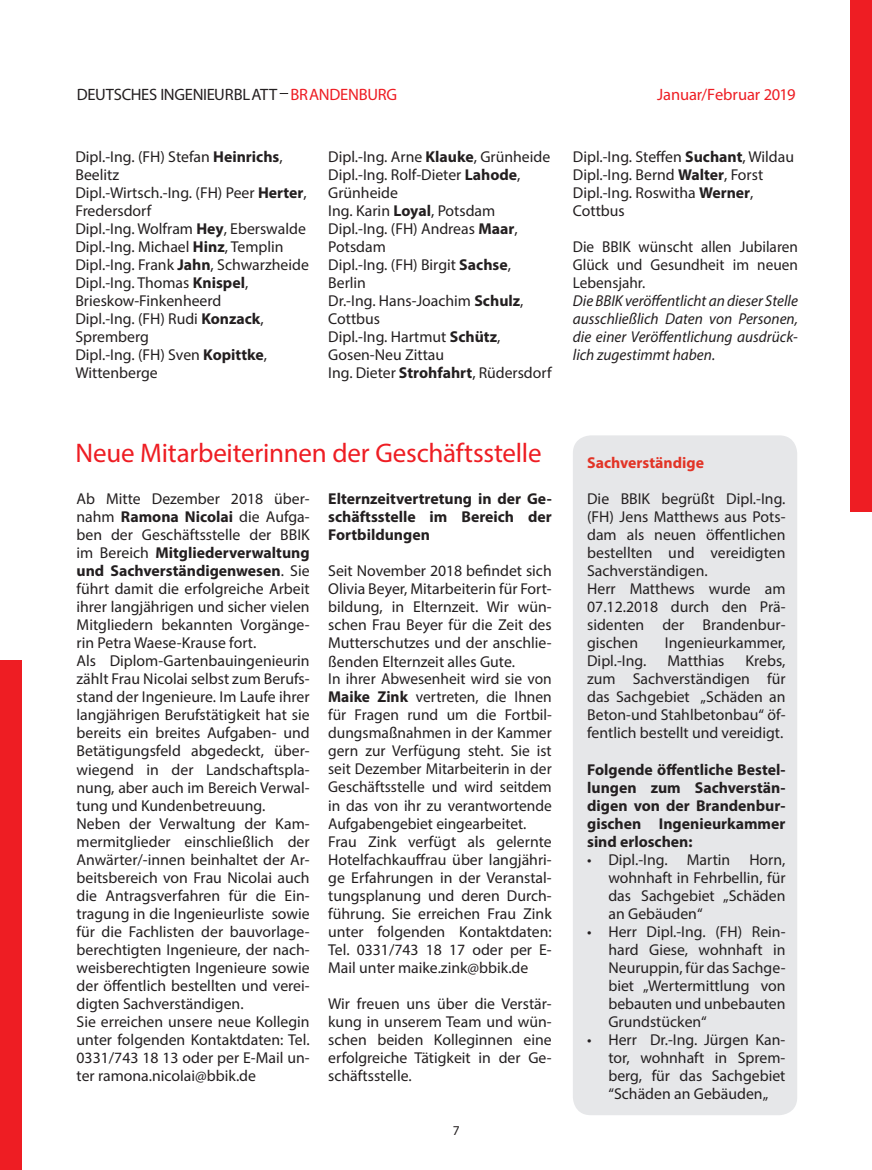
<style>
.page{position:relative;width:872px;height:1170px;background:#fff}
.page>*{position:absolute;margin:0;border:0;box-sizing:border-box;transform-origin:0 0}
.t1{font:27px "Myriad Pro";letter-spacing:-.01em;color:#ee1d23}
.t2{font:16.5px "Myriad Pro";letter-spacing:-.015em;color:#231f20}
.t3{font:16.5px "Myriad Pro";letter-spacing:-.005em;color:#ee1d23}
.t4{font:15.75px/18px "Myriad Pro";color:#231f20}
.t5{font:700 15.75px/18px "Myriad Pro";color:#231f20;text-align:justify}
.t6{font:italic 15.75px/18px "Myriad Pro";color:#231f20;text-align:justify}
.t7{font:700 15.75px "Myriad Pro";color:#e23426}
.t8{font:13.5px "Myriad Pro";color:#231f20}
.s1{color:#ee1d23}
.s2{font-weight:700}
</style>
<div class="page">
<div style="left:850px;top:0;width:22px;height:511px;background:#ee1d23"></div>
<div style="left:0;top:660px;width:21px;height:509px;background:#ee1d23"></div>
<div style="left:573px;top:435px;width:224px;height:680px;background:#e6e7e9;border-radius:18px"></div>
<p class="t2" style="left:77px;top:84px;width:322px">DEUTSCHES INGENIEURBLATT <span class="s1">BRANDENBURG</span></p>
<p class="t3" style="left:657px;top:84px;width:140px">Januar/Februar 2019</p>
<p class="t4" style="left:75px;top:147px;width:235px">Dipl.-Ing. (FH) Stefan <span class="s2">Heinrichs</span>,<br>Beelitz<br>Dipl.-Wirtsch.-Ing. (FH) Peer <span class="s2">Herter</span>,<br>Fredersdorf<br>Dipl.-Ing. Wolfram <span class="s2">Hey</span>, Eberswalde<br>Dipl.-Ing. Michael <span class="s2">Hinz</span>, Templin<br>Dipl.-Ing. Frank <span class="s2">Jahn</span>, Schwarzheide<br>Dipl.-Ing. Thomas <span class="s2">Knispel</span>,<br>Brieskow-Finkenheerd<br>Dipl.-Ing. (FH) Rudi <span class="s2">Konzack</span>,<br>Spremberg<br>Dipl.-Ing. (FH) Sven <span class="s2">Kopittke</span>,<br>Wittenberge</p>
<p class="t4" style="left:328px;top:148px;width:225px">Dipl.-Ing. Arne <span class="s2">Klauke</span>, Grünheide<br>Dipl.-Ing. Rolf-Dieter <span class="s2">Lahode</span>,<br>Grünheide<br>Ing. Karin <span class="s2">Loyal</span>, Potsdam<br>Dipl.-Ing. (FH) Andreas <span class="s2">Maar</span>,<br>Potsdam<br>Dipl.-Ing. (FH) Birgit <span class="s2">Sachse</span>,<br>Berlin<br>Dr.-Ing. Hans-Joachim <span class="s2">Schulz</span>,<br>Cottbus<br>Dipl.-Ing. Hartmut <span class="s2">Schütz</span>,<br>Gosen-Neu Zittau<br>Ing. Dieter <span class="s2">Strohfahrt</span>, Rüdersdorf</p>
<p class="t4" style="left:573px;top:148px;width:223px">Dipl.-Ing. Steffen <span class="s2">Suchant</span>, Wildau<br>Dipl.-Ing. Bernd <span class="s2">Walter</span>, Forst<br>Dipl.-Ing. Roswitha <span class="s2">Werner</span>,<br>Cottbus</p>
<p class="t4" style="left:573px;top:237px;width:227px;text-align:justify">Die BBIK wünscht allen Jubilaren Glück und Gesundheit im neuen Lebensjahr.</p>
<p class="t6" style="left:573px;top:291px;width:227px">Die BBIK veröffentlicht an dieser Stelle ausschließlich Daten von Personen, die einer Veröffentlichung ausdrück&shy;lich zugestimmt haben.</p>
<h1 class="t1" style="left:75px;top:436px;width:468px">Neue Mitarbeiterinnen der Geschäftsstelle</h1>
<p class="t4" style="left:77px;top:489px;width:235px">Ab Mitte Dezember 2018 über&shy;nahm <span class="s2">Ramona Nicolai</span> die Aufga&shy;ben der Geschäftsstelle der BBIK im Bereich <span class="s2">Mitgliederverwaltung und Sachverständigenwesen</span>. Sie führt damit die erfolgreiche Arbeit ihrer langjährigen und sicher vielen Mitgliedern bekannten Vorgänge&shy;rin Petra Waese-Krause fort.<br>Als Diplom-Gartenbauingenieurin zählt Frau Nicolai selbst zum Berufs&shy;stand der Ingenieure. Im Laufe ihrer langjährigen Berufstätigkeit hat sie bereits ein breites Aufgaben- und Betätigungsfeld abgedeckt, über&shy;wiegend in der Landschaftspla&shy;nung, aber auch im Bereich Verwal&shy;tung und Kundenbetreuung.<br>Neben der Verwaltung der Kam&shy;mermitglieder einschließlich der Anwärter/-innen beinhaltet der Ar&shy;beitsbereich von Frau Nicolai auch die Antragsverfahren für die Ein&shy;tragung in die Ingenieurliste sowie für die Fachlisten der bauvorlage&shy;berechtigten Ingenieure, der nach&shy;weisberechtigten Ingenieure sowie der öffentlich bestellten und verei&shy;digten Sachverständigen.<br>Sie erreichen unsere neue Kollegin unter folgenden Kontaktdaten: Tel.<br>0331/743 18 13 oder per E-Mail un&shy;ter ramona.nicolai@bbik.de</p>
<p class="t5" style="left:328px;top:489px;width:225px">Elternzeitvertretung in der Ge&shy;schäftsstelle im Bereich der Fortbildungen</p>
<p class="t4" style="left:328px;top:562px;width:225px">Seit November 2018 befindet sich<br>Olivia Beyer, Mitarbeiterin für Fort&shy;bildung, in Elternzeit. Wir wün&shy;schen Frau Beyer für die Zeit des<br>Mutterschutzes und der anschlie&shy;ßenden Elternzeit alles Gute.<br>In ihrer Abwesenheit wird sie von<br><span class="s2">Maike Zink</span> vertreten, die Ihnen für Fragen rund um die Fortbil&shy;dungsmaßnahmen in der Kammer gern zur Verfügung steht. Sie ist seit Dezember Mitarbeiterin in der<br>Geschäftsstelle und wird seitdem in das von ihr zu verantwortende<br>Aufgabengebiet eingearbeitet.<br>Frau Zink verfügt als gelernte<br>Hotelfachkauffrau über langjähri&shy;ge Erfahrungen in der Veranstal&shy;tungsplanung und deren Durch&shy;führung. Sie erreichen Frau Zink unter folgenden Kontaktdaten:<br>Tel. 0331/743 18 17 oder per E-<br>Mail unter maike.zink@bbik.de</p>
<p class="t4" style="left:328px;top:993px;width:225px;text-align:justify">Wir freuen uns über die Verstär&shy;kung in unserem Team und wün&shy;schen beiden Kolleginnen eine erfolgreiche Tätigkeit in der Ge&shy;schäftsstelle.</p>
<p class="t8" style="left:453px;top:1121px;width:8px">7</p>
<p class="t7" style="left:587px;top:452px;width:118px">Sachverständige</p>
<p class="t4" style="left:587px;top:489px;width:200px">Die BBIK begrüßt Dipl.-Ing. (FH) Jens Matthews aus Pots&shy;dam als neuen öffentlichen bestellten und vereidigten<br>Sachverständigen.<br>Herr Matthews wurde am<br>07.12.2018 durch den Prä&shy;sidenten der Brandenbur&shy;gischen</p>
<p class="t4" style="left:665px;top:633px;width:122px">Ingenieurkammer,</p>
<p class="t4" style="left:587px;top:651px;width:200px;text-align:justify;text-indent:158px">Krebs, zum Sachverständigen für das Sachgebiet „Schäden an Beton-und Stahlbetonbau“ öf&shy;fentlich bestellt und vereidigt.</p>
<p class="t5" style="left:587px;top:759px;width:200px">Folgende öffentliche Bestel&shy;lungen zum Sachverstän&shy;digen von der Brandenbur&shy;gischen Ingenieurkammer sind erloschen:</p>
<p class="t4" style="left:608px;top:850px;width:179px;text-align:justify;text-indent:-21px">• Dipl.-Ing. Martin Horn, wohnhaft in Fehrbellin, für das Sachgebiet „Schäden an Gebäuden“</p>
<p class="t4" style="left:608px;top:922px;width:179px;text-align:justify;text-indent:-21px">• Herr Dipl.-Ing. (FH) Rein&shy;hard Giese, wohnhaft in Neuruppin, für das Sachge&shy;biet „Wertermittlung von bebauten und unbebauten Grundstücken“</p>
<p class="t4" style="left:608px;top:1030px;width:179px;text-align:justify;text-indent:-21px">• Herr Dr.-Ing. Jürgen Kan&shy;tor, wohnhaft in Sprem&shy;berg, für das Sachgebiet “Schäden an Gebäuden„</p>
<p class="t4" style="left:587px;top:651px;width:61px">Dipl.-Ing.</p>
<p class="t4" style="left:667px;top:651px;width:58px">Matthias</p>
</div>
